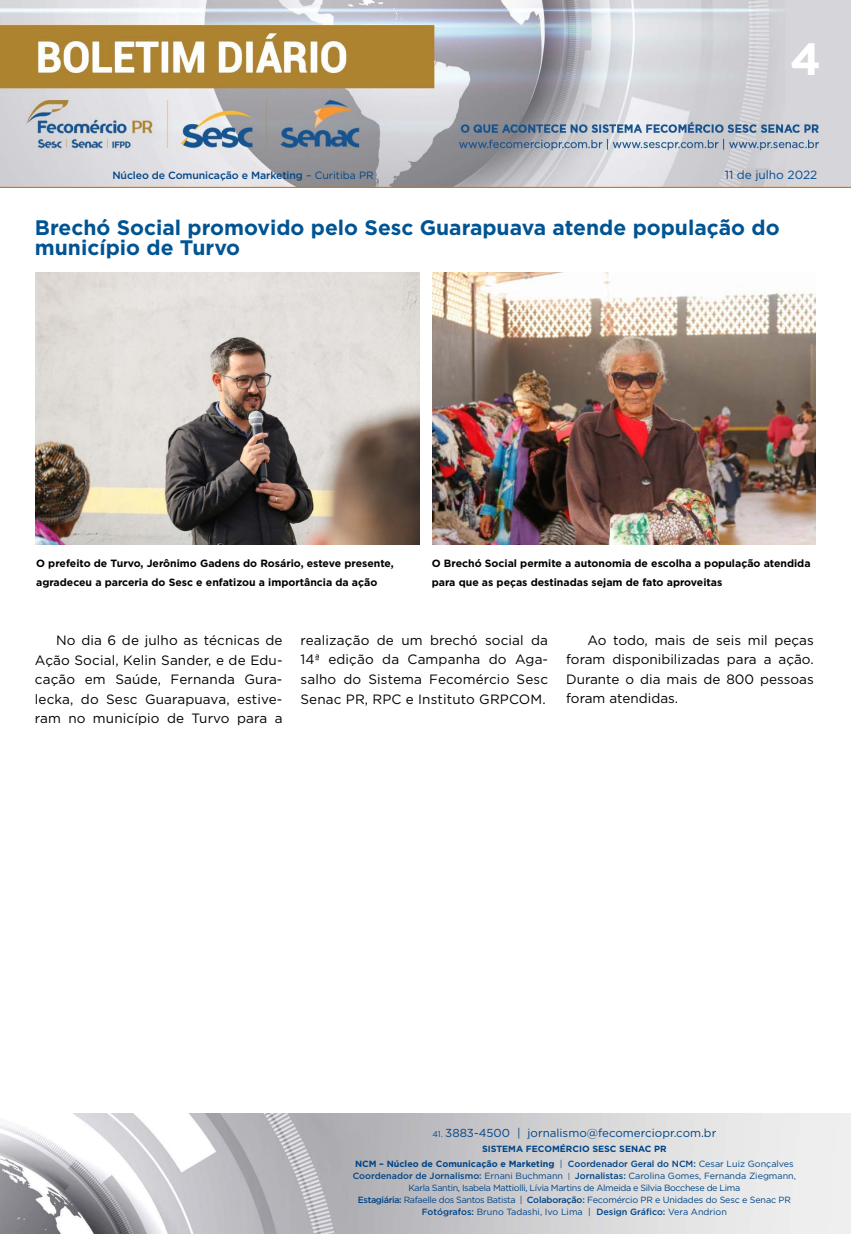
<style>
.page{position:relative;width:851px;height:1234px;background:#fff}
.page>*{position:absolute;margin:0;border:0;box-sizing:border-box;transform-origin:0 0}
.t1{font:700 45px "Gotham";color:#fff}
.t2{font:700 21px/19.5px "Gotham";color:#005493}
.t3{font:13.5px/19.5px "Gotham";letter-spacing:.01em;color:#000;text-align:justify}
.t4{font:11.85px "Gotham";color:#004a93}
.t5{font:11.55px "Gotham";color:#004587}
.t6{font:700 10.5px/19.5px "Gotham";color:#000}
.t7{font:500 10.5px "Gotham";letter-spacing:-.01em;color:#004587}
.t8{font:9px/12px "Gotham";letter-spacing:-.03em;color:#004587;text-align:center}
.t9{font:700 9px/15px "Gotham";color:#004587;text-align:center}
.s1{font-weight:400}
.s2{font-size:8.25px}
.s3{font-weight:500}
.s4{font-size:7.65px}
</style>
<div class="page">
<img style="left:0;top:0;width:850px;height:188px">
<img style="left:0;top:1113px;width:850px;height:120px">
<img style="left:36px;top:272px;width:384px;height:272px">
<img style="left:433px;top:272px;width:382px;height:272px">
<h1 class="t1" style="left:790px;top:29px;width:33px">4</h1>
<p class="t7" style="left:112px;top:168px;width:263px">Núcleo de Comunicação e Marketing <span class="s1">– Curitiba PR</span></p>
<p class="t4" style="left:724px;top:167px;width:94px">11 de julho 2022</p>
<h2 class="t2" style="left:35px;top:218px;width:746px">Brechó Social promovido pelo Sesc Guarapuava atende população do município de Turvo</h2>
<p class="t6" style="left:36px;top:553px;width:359px">O prefeito de Turvo, Jerônimo Gadens do Rosário, esteve presente, agradeceu a parceria do Sesc e enfatizou a importância da ação</p>
<p class="t6" style="left:432px;top:553px;width:380px">O Brechó Social permite a autonomia de escolha a população atendida para que as peças destinadas sejam de fato aproveitas</p>
<p class="t3" style="left:35px;top:630px;width:249px;text-indent:21px">No dia 6 de julho as técnicas de Ação Social, Kelin Sander, e de Edu&shy;cação em Saúde, Fernanda Gura&shy;lecka, do Sesc Guarapuava, estive&shy;ram no município de Turvo para a</p>
<p class="t3" style="left:300px;top:630px;width:249px">realização de um brechó social da 14ª edição da Campanha do Aga&shy;salho do Sistema Fecomércio Sesc Senac PR, RPC e Instituto GRPCOM.</p>
<p class="t3" style="left:566px;top:630px;width:249px;text-indent:21px">Ao todo, mais de seis mil peças foram disponibilizadas para a ação.<br>Durante o dia mais de 800 pessoas foram atendidas.</p>
<p class="t5" style="left:432px;top:1125px;width:285px"><span class="s2">41.</span> 3883-4500 | jornalismo@fecomerciopr.com.br</p>
<p class="t9" style="left:355px;top:1141px;width:440px">SISTEMA FECOMÉRCIO SESC SENAC PR<br>NCM – Núcleo de Comunicação e Marketing <span class="s1">|</span> <span class="s3">Coordenador Geral do NCM:</span> <span class="s1">Cesar Luiz Gonçalves</span></p>
<p class="t8" style="left:353px;top:1169px;width:444px"><span class="s3">Coordenador de Jornalismo:</span> Ernani Buchmann <span class="s4">|</span> <span class="s3">Jornalistas:</span> Carolina Gomes, Fernanda Ziegmann, Karla Santin, Isabela Mattiolli, Lívia Martins de Almeida e Silvia Bocchese de Lima<br><span class="s3">Estagiária:</span> Rafaelle dos Santos Batista | <span class="s3">Colaboração:</span> Fecomércio PR e Unidades do Sesc e Senac PR <span class="s3">Fotógrafos:</span> Bruno Tadashi, Ivo Lima | <span class="s3">Design Gráfico:</span> Vera Andrion</p>
</div>
